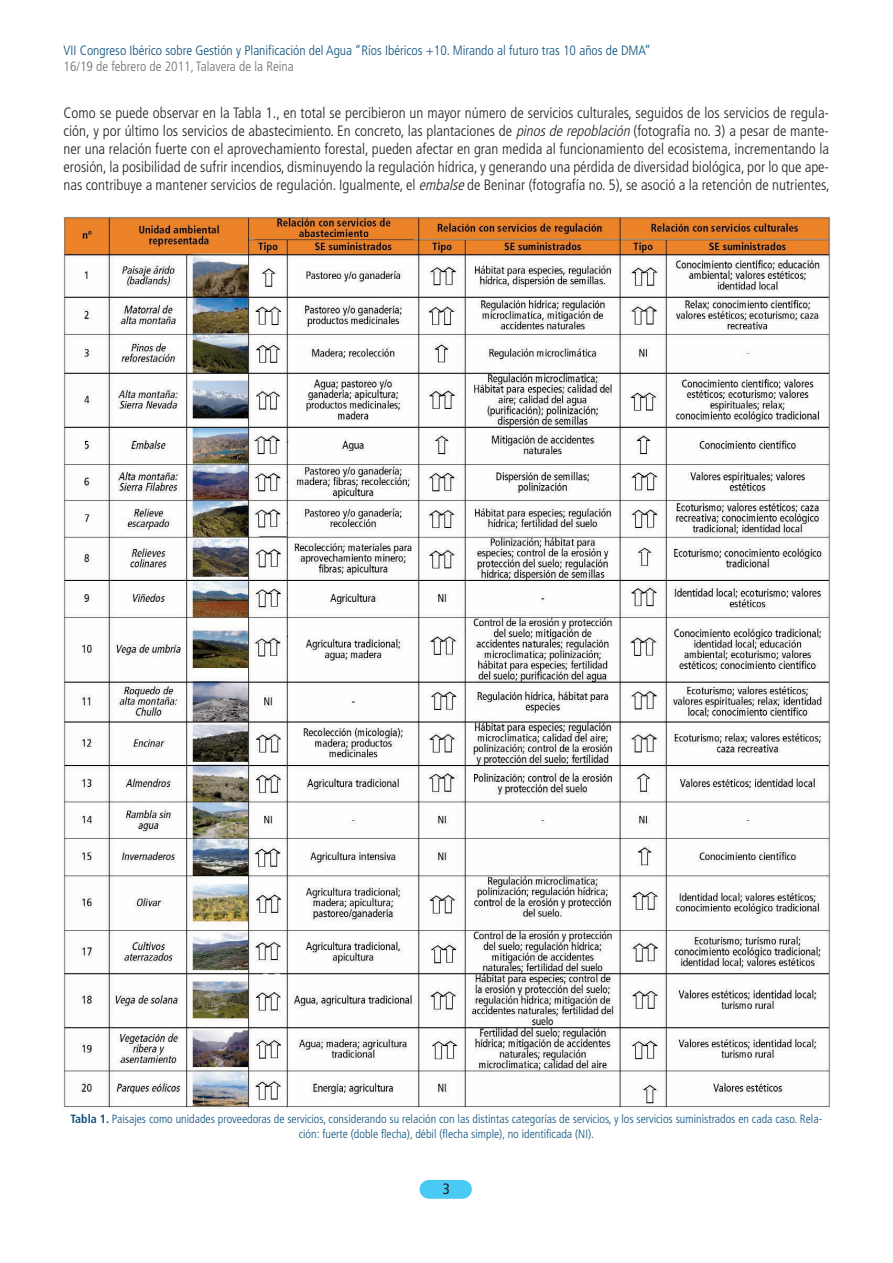
<style>
.page{position:relative;width:893px;height:1263px;background:#fff}
.page>*{position:absolute;margin:0;border:0;box-sizing:border-box;transform-origin:0 0}
.t1{font:300 condensed 15px/18px "Frutiger";color:#231f20;text-align:justify}
.t2{font:condensed 15px "Frutiger";color:#231f20}
.t3{font:300 condensed 13.5px "Frutiger";color:#0c507d}
.t4{font:300 condensed 13.5px "Frutiger";color:#6c6d70}
.t5{font:300 condensed 12px/15px "Frutiger";color:#0c507d;text-align:center}
.s1{font-style:italic}
.s2{font-weight:700}
</style>
<div class="page">
<div style="left:420px;top:1180px;width:52px;height:19px;background:#4ac9f2;border-radius:9px"></div>
<img style="left:64px;top:217px;width:766px;height:891px">
<p class="t3" style="left:64px;top:45px;width:589px">VII Congreso Ibérico sobre Gestión y Planificación del Agua “Ríos Ibéricos +10. Mirando al futuro tras 10 años de DMA”</p>
<p class="t4" style="left:64px;top:61px;width:232px">16/19 de febrero de 2011, Talavera de la Reina</p>
<p class="t1" style="left:64px;top:105px;width:767px">Como se puede observar en la Tabla 1., en total se percibieron un mayor número de servicios culturales, seguidos de los servicios de regula&shy;ción, y por último los servicios de abastecimiento. En concreto, las plantaciones de <span class="s1">pinosde repoblación</span>(fotografía no. 3) a pesar de mante&shy;ner una relación fuerte con el aprovechamiento forestal, pueden afectar en gran medida al funcionamiento del ecosistema, incrementando la erosión, la posibilidad de sufrir incendios, disminuyendo la regulación hídrica, y generando una pérdida de diversidad biológica, por lo que ape&shy;nas contribuye a mantener servicios de regulación. Igualmente, el <span class="s1">embalse</span> de Beninar (fotografía no. 5), se asoció a la retención de nutrientes,</p>
<p class="t5" style="left:70px;top:1112px;width:753px"><span class="s2">Tabla 1.</span> Paisajes como unidades proveedoras de servicios, considerando su relación con las distintas categorías de servicios, y los servicios suministrados en cada caso. Rela&shy;ción: fuerte (doble flecha), débil (flecha simple), no identificada (NI).</p>
<p class="t2" style="left:443px;top:1183px;width:9px">3</p>
</div>
